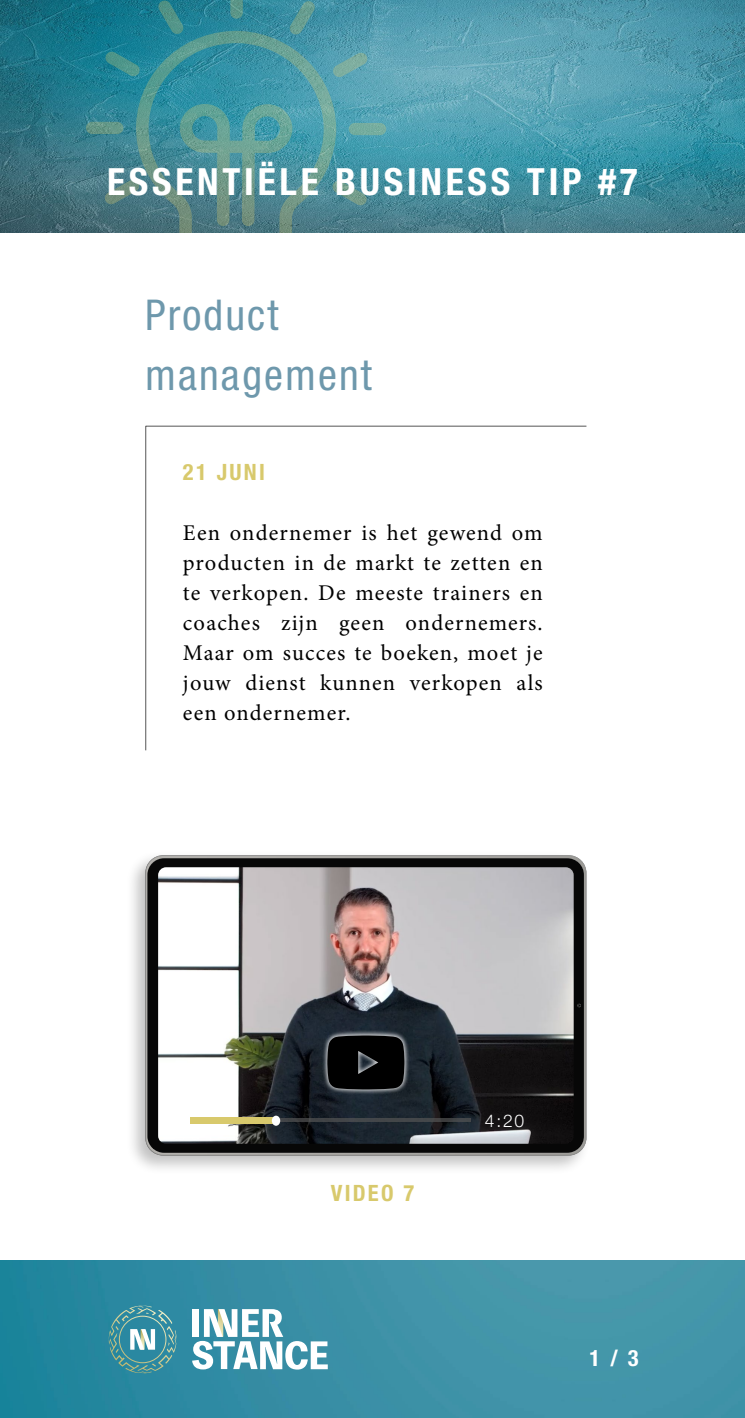
<style>
.page{position:relative;width:745px;height:1418px;background:#fff}
.page>*{position:absolute;margin:0;border:0;box-sizing:border-box;transform-origin:0 0}
.t1{font:condensed 42.5px/60px "Helvetica Neue LT Pro";letter-spacing:.05em;color:#6e98ac}
.t2{font:700 condensed 37.5px "Helvetica Neue LT Pro";letter-spacing:.1em;color:#fff}
.t3{font:22.5px/30px "Minion Pro";letter-spacing:.05em;color:#000;text-align:justify}
.t4{font:700 condensed 22.5px "Helvetica Neue LT Pro";letter-spacing:.1em;color:#d8c96c}
.t5{font:700 condensed 22.5px "Helvetica Neue LT Pro";color:#fff}
.t6{font:300 17.5px "Helvetica Neue LT Pro";color:#fff}
</style>
<div class="page">
<img style="left:0;top:0;width:744px;height:233px">
<svg style="left:230px;top:0;width:13px;height:19px"></svg>
<svg style="left:157px;top:0;width:27px;height:28px"></svg>
<svg style="left:104px;top:51px;width:30px;height:26px"></svg>
<svg style="left:86px;top:122px;width:37px;height:12px"></svg>
<svg style="left:104px;top:179px;width:30px;height:26px"></svg>
<svg style="left:336px;top:180px;width:31px;height:26px"></svg>
<div style="left:348px;top:123px;width:38px;height:12px;background:#75ac9f;border-radius:6px"></div>
<svg style="left:336px;top:52px;width:32px;height:25px"></svg>
<svg style="left:288px;top:0;width:27px;height:28px"></svg>
<svg style="left:134px;top:28px;width:202px;height:205px;background:#4a9098"></svg>
<img style="left:0;top:1260px;width:744px;height:157px">
<svg style="left:145px;top:425px;width:442px;height:326px"></svg>
<svg style="left:192px;top:1308px;width:135px;height:61px"></svg>
<svg style="left:109px;top:1305px;width:67px;height:68px;background:#519ba6"></svg>
<div style="left:126px;top:850px;width:464px;height:325px;background:#000;opacity:.24"></div>
<svg style="left:146px;top:856px;width:439px;height:298px;background:#878683"></svg>
<svg style="left:147px;top:858px;width:436px;height:294px"></svg>
<svg style="left:577px;top:1003px;width:3px;height:4px"></svg>
<div style="left:190px;top:1117px;width:86px;height:6px;background:#d8c96c"></div>
<hr style="left:275px;top:1118px;width:196px;height:3px;background:#555">
<div style="left:272px;top:1115px;width:8px;height:10px;background:#fff;border-radius:50%"></div>
<div style="left:322px;top:1030px;width:87px;height:64px;background:#fff;opacity:.79"></div>
<svg style="left:327px;top:1035px;width:77px;height:54px;background:#0d0e0f"></svg>
<h2 class="t2" style="left:107px;top:159px;width:532px">ESSENTIËLE BUSINESS TIP #7</h2>
<h1 class="t1" style="left:145px;top:285px;width:228px">Product management</h1>
<p class="t4" style="left:183px;top:458px;width:83px">21 JUNI</p>
<p class="t3" style="left:183px;top:518px;width:361px">Een ondernemer is het gewend om producten in de markt te zetten en te verkopen. De meeste trainers en coaches zijn geen ondernemers.<br>Maar om succes te boeken, moet je jouw dienst kunnen verkopen als een ondernemer.</p>
<p class="t4" style="left:330px;top:1178px;width:85px">VIDEO 7</p>
<p class="t6" style="left:484px;top:1110px;width:41px">4:20</p>
<p class="t5" style="left:589px;top:1343px;width:50px">1 / 3</p>
</div>
